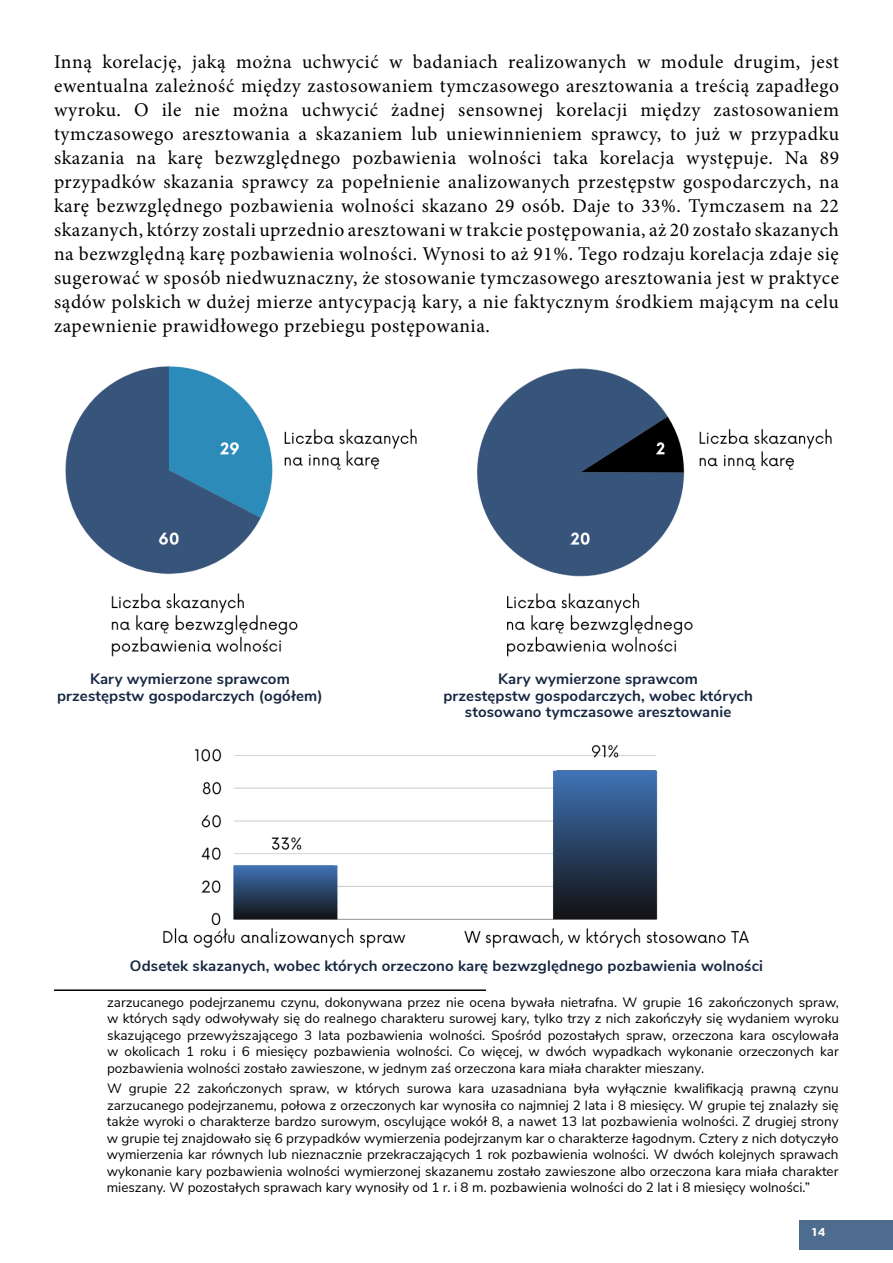
<style>
.page{position:relative;width:893px;height:1263px;background:#fff}
.page>*{position:absolute;margin:0;border:0;box-sizing:border-box;transform-origin:0 0}
.t1{font:700 21.15px "Century Gothic Pro";color:#fff}
.t2{font:19.5px/24px "Minion Pro";letter-spacing:.03em;color:#000;text-align:justify}
.t3{font:700 15px/16.5px "Nunito Sans";letter-spacing:.01em;color:#162741;text-align:center}
.t4{font:13.5px/16.5px "Nunito Sans";color:#000;text-align:justify}
</style>
<div class="page">
<div style="left:799px;top:1220px;width:94px;height:30px;background:#4e6c8d"></div>
<hr style="left:54px;top:989px;width:432px;height:2px;background:#000">
<img style="left:65px;top:366px;width:767px;height:291px">
<img style="left:163px;top:745px;width:586px;height:203px">
<p class="t2" style="left:54px;top:50px;width:786px">Inną korelację, jaką można uchwycić w badaniach realizowanych w module drugim, jest ewentualna zależność między zastosowaniem tymczasowego aresztowania a treścią zapadłego wyroku. O ile nie można uchwycić żadnej sensownej korelacji między zastosowaniem tymczasowego aresztowania a skazaniem lub uniewinnieniem sprawcy, to już w przypadku skazania na karę bezwzględnego pozbawienia wolności taka korelacja występuje. Na 89 przypadków skazania sprawcy za popełnienie analizowanych przestępstw gospodarczych, na karę bezwzględnego pozbawienia wolności skazano 29 osób. Daje to 33%. Tymczasem na 22 skazanych, którzy zostali uprzednio aresztowani w trakcie postępowania, aż 20 zostało skazanych na bezwzględną karę pozbawienia wolności. Wynosi to aż 91%. Tego rodzaju korelacja zdaje się sugerować w sposób niedwuznaczny, że stosowanie tymczasowego aresztowania jest w praktyce sądów polskich w dużej mierze antycypacją kary, a nie faktycznym środkiem mającym na celu zapewnienie prawidłowego przebiegu postępowania.</p>
<p class="t3" style="left:57px;top:670px;width:267px">Kary wymierzone sprawcom przestępstw gospodarczych (ogółem)</p>
<p class="t3" style="left:443px;top:670px;width:311px">Kary wymierzone sprawcom<br>przestępstw gospodarczych, wobec których stosowano tymczasowe aresztowanie</p>
<p class="t3" style="left:130px;top:956px;width:635px">Odsetek skazanych, wobec których orzeczono karę bezwzględnego pozbawienia wolności</p>
<p class="t4" style="left:107px;top:993px;width:733px">zarzucanego podejrzanemu czynu, dokonywana przez nie ocena bywała nietrafna. W grupie 16 zakończonych spraw, w których sądy odwoływały się do realnego charakteru surowej kary, tylko trzy z nich zakończyły się wydaniem wyroku skazującego przewyższającego 3 lata pozbawienia wolności. Spośród pozostałych spraw, orzeczona kara oscylowała w okolicach 1 roku i 6 miesięcy pozbawienia wolności. Co więcej, w dwóch wypadkach wykonanie orzeczonych kar pozbawienia wolności zostało zawieszone, w jednym zaś orzeczona kara miała charakter mieszany.</p>
<p class="t4" style="left:107px;top:1080px;width:734px">W grupie 22 zakończonych spraw, w których surowa kara uzasadniana była wyłącznie kwalifikacją prawną czynu zarzucanego podejrzanemu, połowa z orzeczonych kar wynosiła co najmniej 2 lata i 8 miesięcy. W grupie tej znalazły się także wyroki o charakterze bardzo surowym, oscylujące wokół 8, a nawet 13 lat pozbawienia wolności. Z drugiej strony w grupie tej znajdowało się 6 przypadków wymierzenia podejrzanym kar o charakterze łagodnym. Cztery z nich dotyczyło wymierzenia kar równych lub nieznacznie przekraczających 1 rok pozbawienia wolności. W dwóch kolejnych sprawach wykonanie kary pozbawienia wolności wymierzonej skazanemu zostało zawieszone albo orzeczona kara miała charakter mieszany. W pozostałych sprawach kary wynosiły od 1 r. i 8 m. pozbawienia wolności do 2 lat i 8 miesięcy wolności.”</p>
<h1 class="t1" style="left:811px;top:1215px;width:16px">14</h1>
</div>
